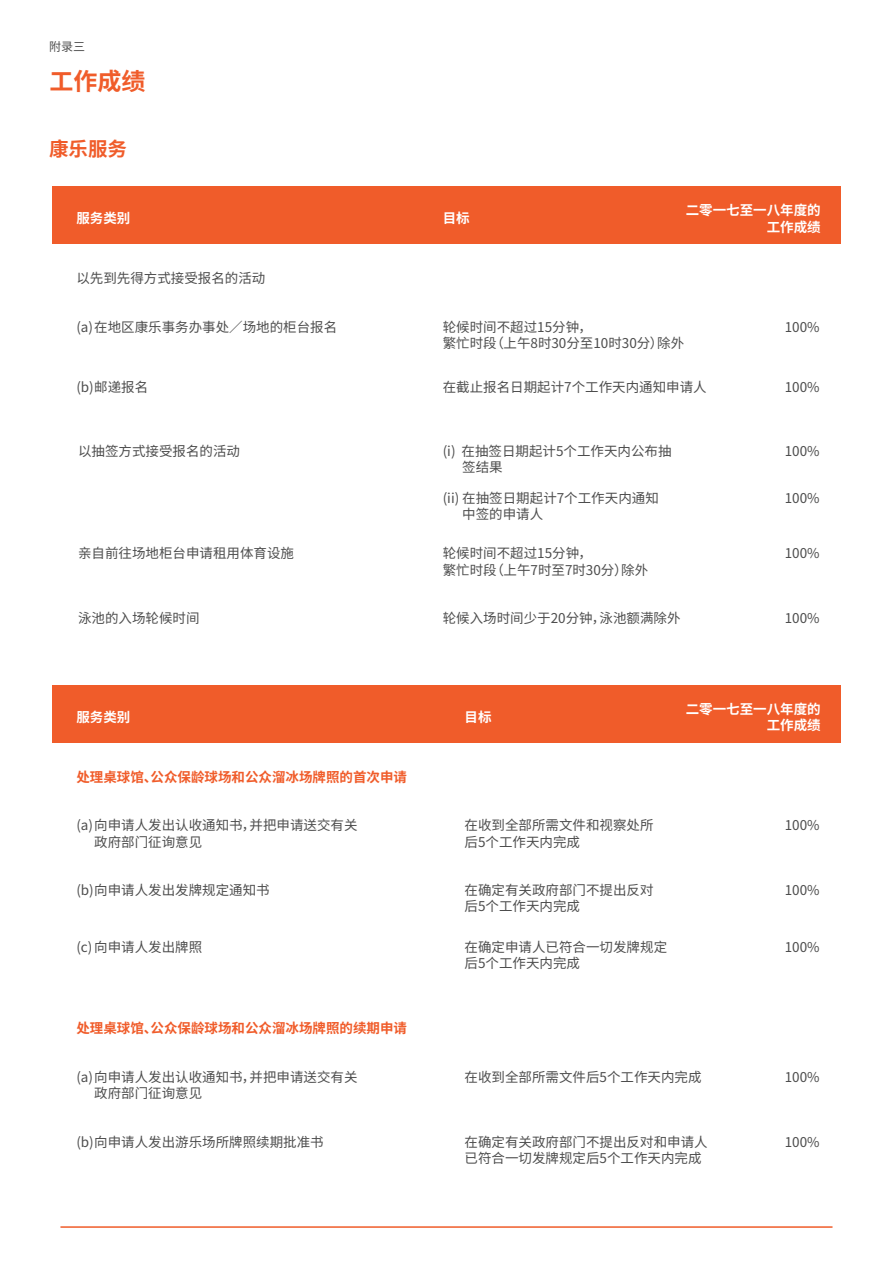
<style>
.page{position:relative;width:893px;height:1263px;background:#fff}
.page>*{position:absolute;margin:0;border:0;box-sizing:border-box;transform-origin:0 0}
.t1{font:700 24px "Noto Sans CJ Ksc";color:#f05c2a}
.t2{font:700 19.5px "Noto Sans CJ Ksc";color:#f05c2a}
.t3{font:13.5px/16.2px "Noto Sans CJ Ksc";color:#4d4d4d}
.t4{font:700 13.5px "Noto Sans CJ Ksc";color:#f05c2a}
.t5{font:700 13.5px/16.2px "Noto Sans CJ Ksc";color:#fff;text-align:right}
.t6{font:12px "Noto Sans CJ Ksc";color:#4d4d4d}
</style>
<div class="page">
<hr style="left:60px;top:1226px;width:772px;height:2px;background:#f05c2a">
<div style="left:52px;top:187px;width:788px;height:57px;background:#f05c2a"></div>
<div style="left:52px;top:685px;width:788px;height:58px;background:#f05c2a"></div>
<p class="t6" style="left:49px;top:40px;width:37px">附录三</p>
<h1 class="t1" style="left:50px;top:68px;width:97px">工作成绩</h1>
<h2 class="t2" style="left:49px;top:138px;width:79px">康乐服务</h2>
<p class="t5" style="left:76px;top:210px;width:55px">服务类别</p>
<p class="t3" style="left:76px;top:270px;width:190px">以先到先得方式接受报名的活动</p>
<p class="t3" style="left:76px;top:319px;width:262px">(a)在地区康乐事务办事处／场地的柜台报名</p>
<p class="t3" style="left:76px;top:379px;width:73px">(b)邮递报名</p>
<p class="t3" style="left:78px;top:443px;width:163px">以抽签方式接受报名的活动</p>
<p class="t3" style="left:78px;top:546px;width:217px">亲自前往场地柜台申请租用体育设施</p>
<p class="t5" style="left:443px;top:210px;width:28px">目标</p>
<p class="t5" style="left:686px;top:203px;width:136px">二零一七至一八年度的工作成绩</p>
<p class="t3" style="left:443px;top:319px;width:243px">轮候时间不超过15分钟，<br>繁忙时段（上午8时30分至10时30分）除外</p>
<p class="t3" style="left:443px;top:379px;width:265px">在截止报名日期起计7个工作天内通知申请人</p>
<p class="t3" style="left:443px;top:443px;width:230px">(i) 在抽签日期起计5个工作天内公布抽　 签结果</p>
<p class="t3" style="left:443px;top:490px;width:218px">(ii) 在抽签日期起计7个工作天内通知　 中签的申请人</p>
<p class="t3" style="left:443px;top:546px;width:207px">轮候时间不超过15分钟，<br>繁忙时段（上午7时至7时30分）除外</p>
<p class="t3" style="left:785px;top:319px;width:36px">100%</p>
<p class="t3" style="left:785px;top:379px;width:36px">100%</p>
<p class="t3" style="left:785px;top:443px;width:36px">100%</p>
<p class="t3" style="left:785px;top:490px;width:36px">100%</p>
<p class="t3" style="left:785px;top:546px;width:36px">100%</p>
<p class="t3" style="left:78px;top:610px;width:123px">泳池的入场轮候时间</p>
<p class="t3" style="left:443px;top:610px;width:239px">轮候入场时间少于20分钟，泳池额满除外</p>
<p class="t3" style="left:785px;top:610px;width:36px">100%</p>
<p class="t5" style="left:76px;top:709px;width:55px">服务类别</p>
<p class="t4" style="left:76px;top:769px;width:332px">处理桌球馆、公众保龄球场和公众溜冰场牌照的首次申请</p>
<p class="t5" style="left:465px;top:709px;width:28px">目标</p>
<p class="t5" style="left:686px;top:701px;width:137px">二零一七至一八年度的工作成绩</p>
<p class="t3" style="left:465px;top:817px;width:190px">在收到全部所需文件和视察处所后5个工作天内完成</p>
<p class="t3" style="left:465px;top:882px;width:190px">在确定有关政府部门不提出反对后5个工作天内完成</p>
<p class="t3" style="left:94px;top:817px;width:265px;text-indent:-18px">(a)向申请人发出认收通知书，并把申请送交有关政府部门征询意见</p>
<p class="t3" style="left:785px;top:817px;width:36px">100%</p>
<p class="t3" style="left:76px;top:882px;width:195px">(b)向申请人发出发牌规定通知书</p>
<p class="t3" style="left:785px;top:882px;width:36px">100%</p>
<p class="t3" style="left:465px;top:939px;width:204px">在确定申请人已符合一切发牌规定后5个工作天内完成</p>
<p class="t3" style="left:76px;top:939px;width:127px">(c) 向申请人发出牌照</p>
<p class="t3" style="left:785px;top:939px;width:36px">100%</p>
<p class="t4" style="left:76px;top:1020px;width:332px">处理桌球馆、公众保龄球场和公众溜冰场牌照的续期申请</p>
<p class="t3" style="left:94px;top:1069px;width:265px;text-indent:-18px">(a)向申请人发出认收通知书，并把申请送交有关政府部门征询意见</p>
<p class="t3" style="left:465px;top:1069px;width:238px">在收到全部所需文件后5个工作天内完成</p>
<p class="t3" style="left:465px;top:1134px;width:244px">在确定有关政府部门不提出反对和申请人已符合一切发牌规定后5个工作天内完成</p>
<p class="t3" style="left:785px;top:1069px;width:36px">100%</p>
<p class="t3" style="left:76px;top:1134px;width:249px">(b)向申请人发出游乐场所牌照续期批准书</p>
<p class="t3" style="left:785px;top:1134px;width:36px">100%</p>
</div>
